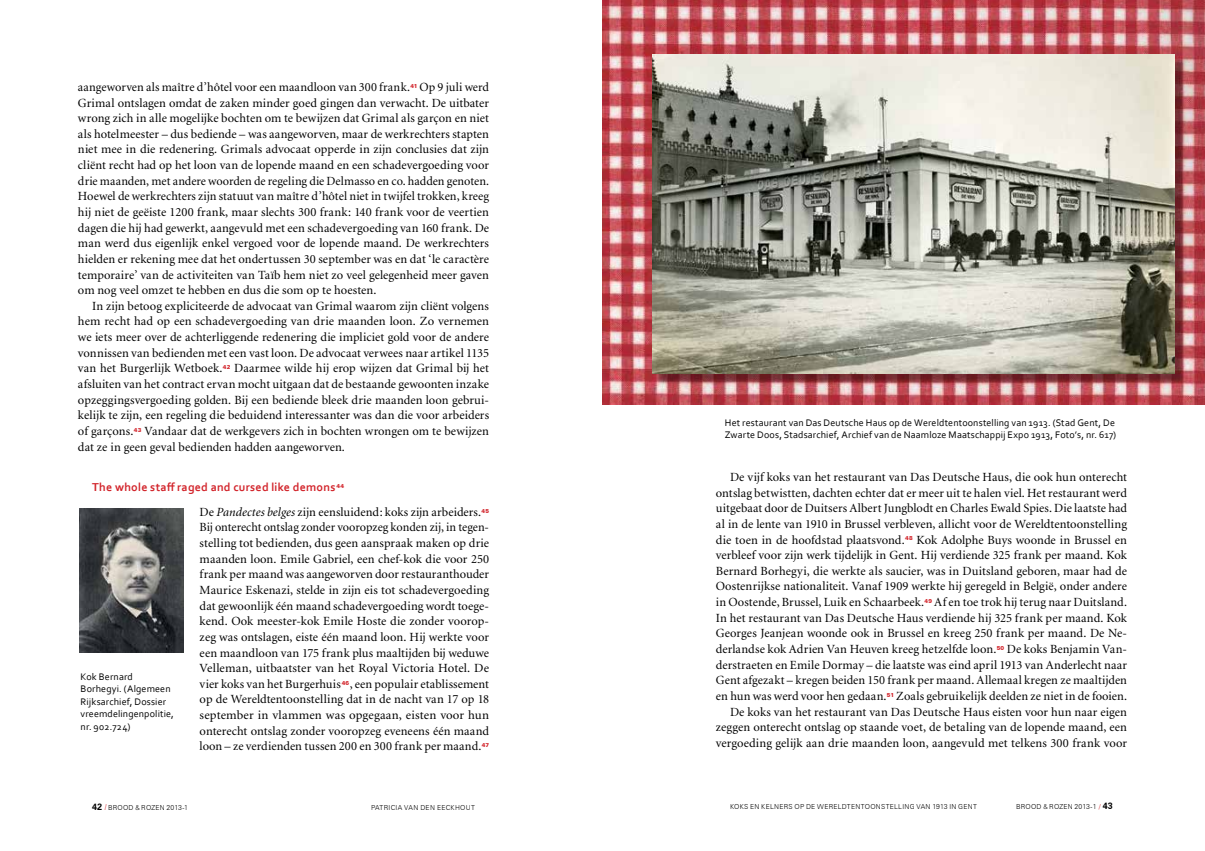
<style>
.page{position:relative;width:1205px;height:851px;background:#fff}
.page>*{position:absolute;margin:0;border:0;box-sizing:border-box;transform-origin:0 0}
.t1{font:12.5px/15.6px "Minion";letter-spacing:.005em;color:#000;text-align:justify}
.t2{font:700 12px "Corbel";letter-spacing:.02em;color:#d2232a}
.t3{font:10px/12.5px "Corbel";letter-spacing:.015em;color:#000}
.t4{font:300 6.88px "Zurich BT";letter-spacing:.03em;color:#000}
.t5{font:300 6.88px "Zurich BT";letter-spacing:.05em;color:#000}
.t6{font:900 5.5px "Zurich BT";letter-spacing:.04em;color:#d2232a}
.s1{font-style:italic}
.s2{font-weight:700;font-size:9px}
.s3{font-family:"Candara";font-weight:400;color:#d2232a}
.s4{font-family:"Futura BT"}
.s5{font-weight:400;color:#d2232a}
</style>
<div class="page">
<img style="left:602px;top:0;width:603px;height:404px">
<div style="left:656px;top:58px;width:530px;height:327px;background:#000;opacity:.4"></div>
<img style="left:652px;top:54px;width:522px;height:320px">
<img style="left:79px;top:508px;width:104px;height:144px">
<p class="t1" style="left:78px;top:80px;width:333px">aangeworven als maître d’hôtel voor een maandloon van 300 frank.</p>
<p class="t6" style="left:410px;top:82px;width:8px">41</p>
<p class="t1" style="left:419px;top:80px;width:71px">Op 9 juli werd</p>
<p class="t1" style="left:78px;top:95px;width:413px">Grimal ontslagen omdat de zaken minder goed gingen dan verwacht. De uitbater</p>
<p class="t1" style="left:78px;top:111px;width:413px">wrong zich in alle mogelijke bochten om te bewijzen dat Grimal als garçon en niet</p>
<p class="t1" style="left:78px;top:126px;width:413px">als hotelmeester – dus bediende – was aangeworven, maar de werkrechters stapten</p>
<p class="t1" style="left:78px;top:142px;width:412px">niet mee in die redenering. Grimals advocaat opperde in zijn conclusies dat zijn</p>
<p class="t1" style="left:78px;top:158px;width:413px">cliënt recht had op het loon van de lopende maand en een schadevergoeding voor</p>
<p class="t1" style="left:78px;top:173px;width:413px">drie maanden, met andere woorden de regeling die Delmasso en co. hadden genoten.</p>
<p class="t1" style="left:78px;top:189px;width:413px">Hoewel de werkrechters zijn statuut van maître d’hôtel niet in twijfel trokken, kreeg</p>
<p class="t1" style="left:78px;top:205px;width:412px">hij niet de geëiste 1200 frank, maar slechts 300 frank: 140 frank voor de veertien</p>
<p class="t1" style="left:78px;top:220px;width:413px">dagen die hij had gewerkt, aangevuld met een schadevergoeding van 160 frank. De</p>
<p class="t1" style="left:78px;top:236px;width:413px">man werd dus eigenlijk enkel vergoed voor de lopende maand. De werkrechters</p>
<p class="t1" style="left:78px;top:251px;width:412px">hielden er rekening mee dat het ondertussen 30 september was en dat ‘le caractère</p>
<p class="t1" style="left:78px;top:267px;width:412px">temporaire’ van de activiteiten van Taïb hem niet zo veel gelegenheid meer gaven</p>
<p class="t1" style="left:78px;top:283px;width:300px">om nog veel omzet te hebben en dus die som op te hoesten.</p>
<p class="t1" style="left:92px;top:298px;width:398px">In zijn betoog expliciteerde de advocaat van Grimal waarom zijn cliënt volgens</p>
<p class="t1" style="left:78px;top:314px;width:413px">hem recht had op een schadevergoeding van drie maanden loon. Zo vernemen</p>
<p class="t1" style="left:78px;top:330px;width:413px">we iets meer over de achterliggende redenering die impliciet gold voor de andere</p>
<p class="t1" style="left:78px;top:345px;width:413px">vonnissen van bedienden met een vast loon. De advocaat verwees naar artikel 1135</p>
<p class="t1" style="left:78px;top:361px;width:146px">van het Burgerlijk Wetboek.</p>
<p class="t6" style="left:223px;top:364px;width:9px">42</p>
<p class="t1" style="left:78px;top:361px;width:413px;text-indent:156px">Daarmee wilde hij erop wijzen dat Grimal bij het afsluiten van het contract ervan mocht uitgaan dat de bestaande gewoonten inzake opzeggingsvergoeding golden. Bij een bediende bleek drie maanden loon gebrui&shy;kelijk te zijn, een regeling die beduidend interessanter was dan die voor arbeiders of garçons.</p>
<p class="t3" style="left:725px;top:416px;width:393px">Het restaurant van Das Deutsche Haus op de Wereldtentoonstelling van 1913. (Stad Gent, De<br>Zwarte Doos, Stadsarchief, Archief van de N aamloze M aatschappij Expo 1913, Foto’s, nr. 617)</p>
<p class="t1" style="left:78px;top:423px;width:413px;text-indent:66px">Vandaar dat de werkgevers zich in bochten wrongen om te bewijzen dat ze in geen geval bedienden hadden aangeworven.</p>
<p class="t2" style="left:92px;top:479px;width:253px">The whole staff raged and cursed like demons <sup>44</sup></p>
<p class="t1" style="left:716px;top:469px;width:413px;text-indent:14px">De vijf koks van het restaurant van Das Deutsche Haus, die ook hun onterecht ontslag betwistten, dachten echter dat er meer uit te halen viel. Het restaurant werd uitgebaat door de Duitsers Albert Jungblodt en Charles Ewald Spies. Die laatste had al in de lente van 1910 in Brussel verbleven, allicht voor de Wereldtentoonstelling die toen in de hoofdstad plaatsvond.</p>
<p class="t6" style="left:134px;top:426px;width:9px">43</p>
<p class="t1" style="left:200px;top:504px;width:283px">De <span class="s1">Pandectes belges</span> zijn eensluidend: koks zijn arbeiders.</p>
<p class="t6" style="left:481px;top:507px;width:9px">45</p>
<p class="t1" style="left:200px;top:520px;width:291px">Bij onterecht ontslag zonder vooropzeg konden zij, in tegen&shy;stelling tot bedienden, dus geen aanspraak maken op drie maanden loon. Emile Gabriel, een chef-kok die voor 250 frank per maand was aangeworven door restauranthouder Maurice Eskenazi, stelde in zijn eis tot schadevergoeding dat gewoonlijk één maand schadevergoeding wordt toege&shy;kend. Ook meester-kok Emile Hoste die zonder voorop&shy;zeg was ontslagen, eiste één maand loon. Hij werkte voor een maandloon van 175 frank plus maaltijden bij weduwe Velleman, uitbaatster van het Royal Victoria Hotel. De vier koks van het Burgerhuis</p>
<p class="t1" style="left:716px;top:532px;width:413px;text-indent:201px">Kok Adolphe Buys woonde in Brussel en verbleef voor zijn werk tijdelijk in Gent. Hij verdiende 325 frank per maand. Kok Bernard Borhegyi, die werkte als saucier, was in Duitsland geboren, maar had de Oostenrijkse nationaliteit. Vanaf 1909 werkte hij geregeld in België, onder andere in Oostende, Brussel, Luik en Schaarbeek.</p>
<p class="t6" style="left:905px;top:535px;width:9px">48</p>
<p class="t1" style="left:716px;top:594px;width:413px;text-indent:218px">Af en toe trok hij terug naar Duitsland.<br>In het restaurant van Das Deutsche Haus verdiende hij 325 frank per maand. Kok Georges Jeanjean woonde ook in Brussel en kreeg 250 frank per maand. De Ne&shy;derlandse kok Adrien Van Heuven kreeg hetzelfde loon.</p>
<p class="t6" style="left:924px;top:597px;width:9px">49</p>
<p class="t1" style="left:716px;top:641px;width:413px;text-indent:291px">De koks Benjamin Van&shy;derstraeten en Emile Dormay – die laatste was eind april 1913 van Anderlecht naar Gent afgezakt – kregen beiden 150 frank per maand. Allemaal kregen ze maaltijden en hun was werd voor hen gedaan.</p>
<p class="t6" style="left:996px;top:644px;width:9px">50</p>
<p class="t3" style="left:81px;top:669px;width:95px">Kok Bernard<br>Borhegyi. (Algemeen<br>Rijksarchief, Dossier vreemdelingenpolitie, nr. 902.724)</p>
<p class="t1" style="left:200px;top:676px;width:291px;text-indent:150px">, een populair etablissement op de Wereldtentoonstelling dat in de nacht van 17 op 18 september in vlammen was opgegaan, eisten voor hun onterecht ontslag zonder vooropzeg eveneens één maand loon – ze verdienden tussen 200 en 300 frank per maand.</p>
<p class="t6" style="left:342px;top:679px;width:9px">46</p>
<p class="t1" style="left:716px;top:688px;width:413px;text-align:right">Zoals gebruikelijk deelden ze niet in de fooien.<br>De koks van het restaurant van Das Deutsche Haus eisten voor hun naar eigen zeggen onterecht ontslag op staande voet, de betaling van de lopende maand, een vergoeding gelijk aan drie maanden loon, aangevuld met telkens 300 frank voor</p>
<p class="t6" style="left:887px;top:691px;width:9px">51</p>
<p class="t6" style="left:482px;top:741px;width:9px">47</p>
<p class="t4" style="left:92px;top:802px;width:97px"><span class="s2">42</span> <span class="s3">/</span> BROOD <span class="s4">&amp;</span> ROZEN 2013-1</p>
<p class="t4" style="left:1016px;top:802px;width:98px">BROOD <span class="s4">&amp;</span> ROZEN 2013-1 <span class="s5">/</span> <span class="s2">43</span></p>
<p class="t5" style="left:371px;top:803px;width:55px">PATRICIA VAN DEN</p>
<p class="t4" style="left:437px;top:803px;width:39px">EECKHOUT</p>
<p class="t4" style="left:730px;top:802px;width:50px">KOKS EN KELNER</p>
<p class="t4" style="left:788px;top:802px;width:35px">S OP DE WERE</p>
<p class="t4" style="left:838px;top:802px;width:33px">LDTENTOON</p>
<p class="t4" style="left:881px;top:802px;width:83px">STELLING VAN 1913 IN GEN</p>
<p class="t4" style="left:973px;top:802px;width:5px">T</p>
</div>
